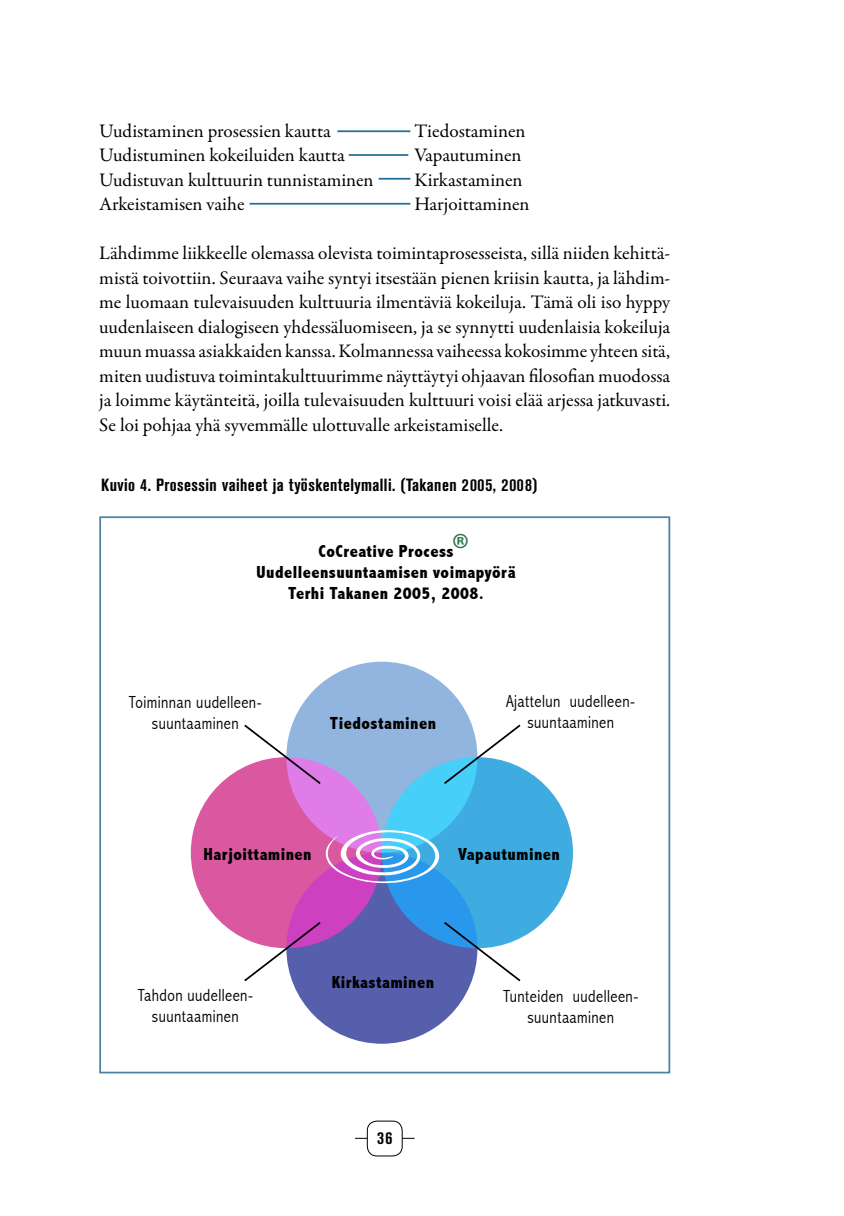
<style>
.page{position:relative;width:844px;height:1216px;background:#fff}
.page>*{position:absolute;margin:0;border:0;box-sizing:border-box;transform-origin:0 0}
.t1{font:700 21px "Frutiger Next LT";color:#277545}
.t2{font:19.25px/24.5px "Garamond Premr Pro";letter-spacing:-.005em;color:#000;text-align:justify}
.t3{font:800 condensed 17.5px/21px "Abadi";letter-spacing:.025em;color:#000;text-align:center}
.t4{font:300 condensed 17.5px/21px "Abadi";letter-spacing:.025em;color:#000;text-align:center}
.t5{font:700 condensed 17.5px "Akzidenz Grotesk BE";letter-spacing:.025em;color:#000}
</style>
<div class="page">
<hr style="left:355px;top:1137px;width:59px;height:1px;background:#000">
<div style="left:367px;top:1121px;width:35px;height:34px;background:#fff;border-radius:10px"></div>
<div style="left:367px;top:1120px;width:35px;height:36px;border:1px solid #000;border-radius:10px"></div>
<hr style="left:378px;top:178px;width:32px;height:2px;background:#206f96">
<hr style="left:249px;top:203px;width:161px;height:2px;background:#206f96">
<div style="left:99px;top:516px;width:571px;height:557px;border:2px solid #4e819f"></div>
<div style="left:191px;top:757px;width:191px;height:191px;background:#d958a0;border-radius:50%"></div>
<div style="left:382px;top:757px;width:191px;height:191px;background:#3eace1;border-radius:50%"></div>
<svg style="left:286px;top:852px;width:191px;height:191px;background:#6062b6"></svg>
<svg style="left:286px;top:661px;width:191px;height:191px;background:#92b0e4"></svg>
<svg style="left:242px;top:722px;width:80px;height:63px"></svg>
<svg style="left:442px;top:722px;width:80px;height:63px"></svg>
<svg style="left:242px;top:920px;width:80px;height:63px"></svg>
<svg style="left:442px;top:920px;width:80px;height:63px"></svg>
<svg style="left:324px;top:830px;width:117px;height:53px"></svg>
<hr style="left:337px;top:130px;width:73px;height:2px;background:#206f96">
<hr style="left:348px;top:154px;width:60px;height:2px;background:#206f96">
<p class="t2" style="left:99px;top:119px;width:233px">Uudistaminen prosessien kautta</p>
<p class="t2" style="left:414px;top:119px;width:112px">Tiedostaminen</p>
<p class="t2" style="left:99px;top:143px;width:247px">Uudistuminen kokeiluiden kautta</p>
<p class="t2" style="left:414px;top:143px;width:108px">Vapautuminen</p>
<p class="t2" style="left:99px;top:168px;width:276px">Uudistuvan kulttuurin tunnistaminen</p>
<p class="t2" style="left:414px;top:168px;width:109px">Kirkastaminen</p>
<p class="t2" style="left:99px;top:192px;width:147px">Arkeistamisen vaihe</p>
<p class="t2" style="left:414px;top:192px;width:116px">Harjoittaminen</p>
<p class="t2" style="left:99px;top:241px;width:572px">Lähdimme liikkeelle olemassa olevista toimintaprosesseista, sillä niiden kehittä&shy;mistä toivottiin. Seuraava vaihe syntyi itsestään pienen kriisin kautta, ja lähdim&shy;me luomaan tulevaisuuden kulttuuria ilmentäviä kokeiluja. Tämä oli iso hyppy uudenlaiseen dialogiseen yhdessäluomiseen, ja se synnytti uudenlaisia kokeiluja muun muassa asiakkaiden kanssa. Kolmannessa vaiheessa kokosimme yhteen sitä, miten uudistuva toimintakulttuurimme näyttäytyi ohjaavan filosofian muodossa ja loimme käytänteitä, joilla tulevaisuuden kulttuuri voisi elää arjessa jatkuvasti.<br>Se loi pohjaa yhä syvemmälle ulottuvalle arkeistamiselle.</p>
<p class="t5" style="left:101px;top:474px;width:438px">Kuvio 4. Prosessin vaiheet ja työskentelymalli. (Takanen 2005, 2008)</p>
<p class="t1" style="left:452px;top:529px;width:18px">®</p>
<p class="t3" style="left:256px;top:540px;width:260px">CoCreative Process<br>Uudelleensuuntaamisen voimapyörä<br>Terhi Takanen 2005, 2008.</p>
<p class="t4" style="left:129px;top:692px;width:133px">Toiminnan uudelleen&shy;suuntaaminen</p>
<p class="t3" style="left:330px;top:712px;width:108px">Tiedostaminen</p>
<p class="t4" style="left:506px;top:691px;width:129px">Ajattelun uudelleen&shy;suuntaaminen</p>
<p class="t3" style="left:203px;top:843px;width:109px">Harjoittaminen</p>
<p class="t3" style="left:458px;top:843px;width:103px">Vapautuminen</p>
<p class="t3" style="left:332px;top:971px;width:104px">Kirkastaminen</p>
<p class="t4" style="left:138px;top:984px;width:116px">Tahdon uudelleen&shy;suuntaaminen</p>
<p class="t4" style="left:503px;top:985px;width:135px">Tunteiden uudelleen&shy;suuntaaminen</p>
<p class="t5" style="left:377px;top:1128px;width:17px">36</p>
</div>
